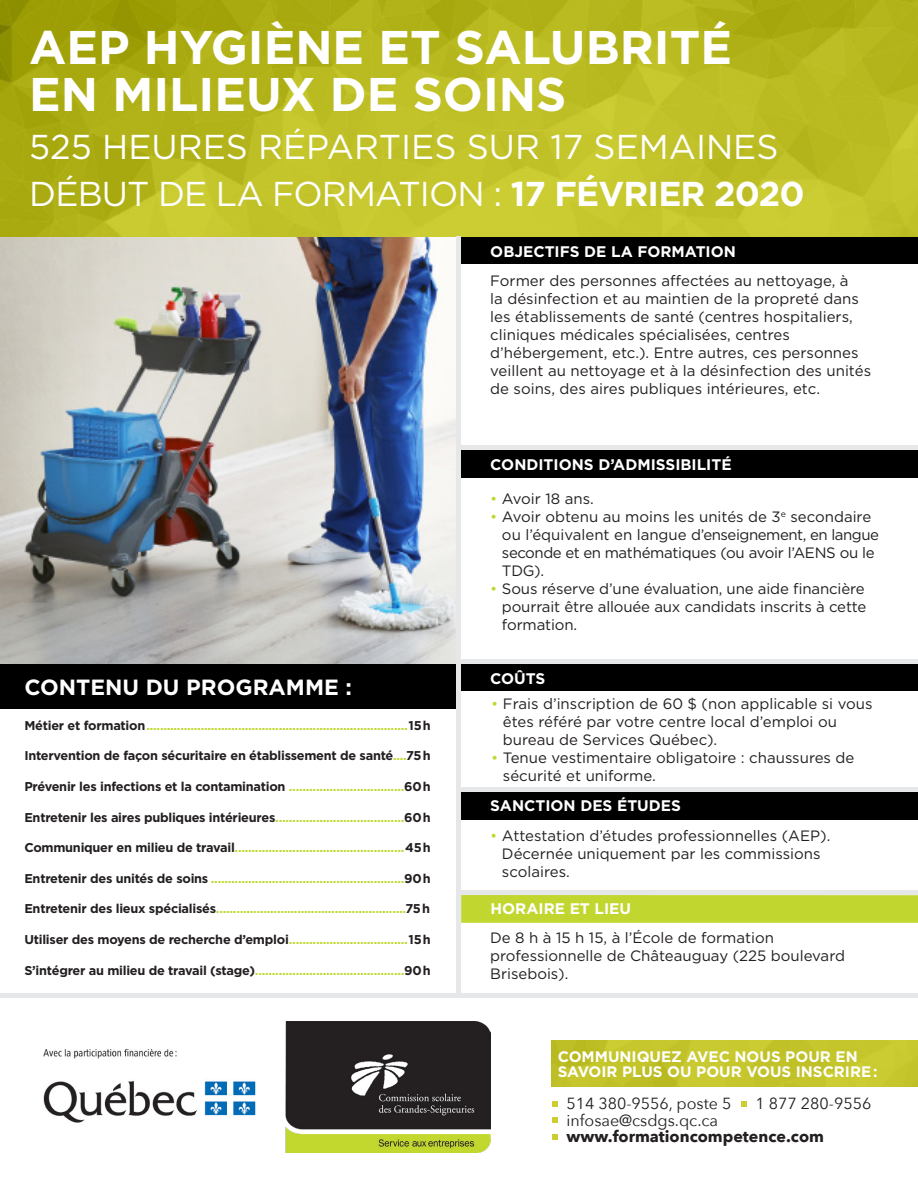
<style>
.page{position:relative;width:918px;height:1188px;background:#fff}
.page>*{position:absolute;margin:0;border:0;box-sizing:border-box;transform-origin:0 0}
.t1{font:700 47.25px/47.2px "Gotham";color:#fff}
.t2{font:34.5px "Gotham";letter-spacing:-.025em;color:#fff}
.t3{font:34.5px "Gotham";color:#fff}
.t4{font:700 22.05px "Gotham";color:#fff}
.t5{font:700 16.05px/16px "Avenir Next";color:#231f20}
.t6{font:16.05px "Avenir Next";color:#231f20}
.t7{font:700 15.3px "Gotham";color:#fff}
.t8{font:700 15.15px/15.6px "Gotham";color:#fff}
.t9{font:15px/18px "Gotham";color:#231f20}
.t10{font:15px/18px "Gotham";letter-spacing:-.02em;color:#231f20}
.t11{font:700 12.75px "Gotham";letter-spacing:-.02em;color:#c1d72f}
.t12{font:700 12.75px "Gotham";letter-spacing:-.02em;color:#231f20}
.s1{font-weight:700}
.s2{color:#231f20}
.s3{color:#c1d72f}
.s4{font-weight:400}
</style>
<div class="page">
<img style="left:0;top:236px;width:457px;height:428px">
<div style="left:461px;top:236px;width:457px;height:28px;background:#000001"></div>
<div style="left:461px;top:450px;width:457px;height:28px;background:#000001"></div>
<div style="left:461px;top:664px;width:457px;height:27px;background:#000001"></div>
<div style="left:459px;top:659px;width:459px;height:5px;background:#e6e7e9"></div>
<div style="left:461px;top:792px;width:457px;height:27px;background:#000001"></div>
<div style="left:459px;top:787px;width:459px;height:5px;background:#e6e7e9"></div>
<hr style="left:459px;top:446px;width:459px;height:4px;background:#e6e7e9">
<div style="left:0;top:664px;width:459px;height:45px;background:#000001"></div>
<img style="left:0;top:0;width:918px;height:236px">
<img style="left:286px;top:1022px;width:205px;height:130px">
<svg style="left:741px;top:1101px;width:5px;height:6px"></svg>
<svg style="left:552px;top:1101px;width:6px;height:6px"></svg>
<svg style="left:552px;top:1118px;width:6px;height:5px"></svg>
<svg style="left:552px;top:1134px;width:6px;height:6px"></svg>
<img style="left:552px;top:1040px;width:366px;height:47px">
<hr style="left:0;top:993px;width:918px;height:4px;background:#e6e7e9">
<hr style="left:459px;top:891px;width:459px;height:4px;background:#e6e7e9">
<div style="left:461px;top:895px;width:457px;height:28px;background:#c1d72f"></div>
<hr style="left:457px;top:236px;width:4px;height:761px;background:#e6e7e9">
<img style="left:43px;top:1049px;width:213px;height:74px">
<p class="t1" style="left:29px;top:24px;width:704px">AEP HYGIÈNE ET SALUBRITÉ<br>EN MILIEUX DE SOINS</p>
<p class="t3" style="left:29px;top:124px;width:751px">525 HEURES RÉPARTIES SUR 17 SEMAINES</p>
<p class="t2" style="left:29px;top:172px;width:777px">DÉBUT DE LA FORMATION : <span class="s1">17 FÉVRIER 2020</span></p>
<p class="t7" style="left:490px;top:241px;width:247px">OBJECTIFS DE LA FORMATION</p>
<p class="t9" style="left:490px;top:271px;width:382px">Former des personnes affectées au nettoyage, à<br>la désinfection et au maintien de la propreté dans les établissements de santé (centres hospitaliers, cliniques médicales spécialisées, centres d’hébergement, etc.). Entre autres, ces personnes veillent au nettoyage et à la désinfection des unités de soins, des aires publiques intérieures, etc.</p>
<p class="t7" style="left:490px;top:454px;width:243px">CONDITIONS D’ADMISSIBILITÉ</p>
<p class="t4" style="left:24px;top:673px;width:329px">CONTENU DU PROGRAMME :</p>
<p class="t11" style="left:24px;top:717px;width:408px"><span class="s2">Métier et formation</span>.............................................................................<span class="s2">15 h</span></p>
<p class="t12" style="left:24px;top:747px;width:408px">Intervention de façon sécuritaire en établissement de santé<span class="s3">....</span>75 h</p>
<p class="t12" style="left:24px;top:778px;width:408px">Prévenir les infections et la contamination <span class="s3">..................................</span>60 h</p>
<p class="t12" style="left:24px;top:809px;width:408px">Entretenir les aires publiques intérieures<span class="s3">......................................</span>60 h</p>
<p class="t11" style="left:24px;top:839px;width:408px"><span class="s2">Communiquer en milieu de travail</span>..................................................<span class="s2">45 h</span></p>
<p class="t11" style="left:24px;top:870px;width:408px"><span class="s2">Entretenir des unités de soins</span> .........................................................<span class="s2">90 h</span></p>
<p class="t11" style="left:24px;top:900px;width:407px"><span class="s2">Entretenir des lieux spécialisés</span>........................................................<span class="s2">75 h</span></p>
<p class="t12" style="left:24px;top:931px;width:408px">Utiliser des moyens de recherche d’emploi<span class="s3">...................................</span>15 h</p>
<p class="t11" style="left:24px;top:962px;width:408px"><span class="s2">S’intégrer au milieu de travail (stage)</span>............................................<span class="s2">90 h</span></p>
<p class="t9" style="left:490px;top:489px;width:105px"><span class="s3">•</span> Avoir 18 ans.</p>
<p class="t10" style="left:502px;top:507px;width:379px;text-indent:-12px"><span class="s3">•</span> Avoir obtenu au moins les unités de 3<sup>e</sup> secondaire ou l’équivalent en langue d’enseignement, en langue seconde et en mathématiques (ou avoir l’AENS ou le TDG).</p>
<p class="t9" style="left:502px;top:579px;width:366px;text-indent:-12px"><span class="s3">•</span> Sous réserve d’une évaluation, une aide financière pourrait être allouée aux candidats inscrits à cette formation.</p>
<p class="t7" style="left:490px;top:668px;width:57px">COÛTS</p>
<p class="t9" style="left:503px;top:694px;width:371px;text-indent:-12px"><span class="s3">•</span> Frais d’inscription de 60 $ (non applicable si vous êtes référé par votre centre local d’emploi ou bureau de Services Québec).</p>
<p class="t9" style="left:503px;top:748px;width:353px;text-indent:-12px"><span class="s3">•</span> Tenue vestimentaire obligatoire : chaussures de sécurité et uniforme.</p>
<p class="t7" style="left:490px;top:796px;width:192px">SANCTION DES ÉTUDES</p>
<p class="t9" style="left:502px;top:827px;width:330px;text-indent:-12px"><span class="s3">•</span> Attestation d’études professionnelles (AEP).<br>Décernée uniquement par les commissions scolaires.</p>
<p class="t7" style="left:491px;top:898px;width:142px">HORAIRE ET LIEU</p>
<p class="t9" style="left:490px;top:929px;width:356px">De 8 h à 15 h 15, à l’École de formation professionnelle de Châteauguay (225 boulevard<br>Brisebois).</p>
<p class="t8" style="left:558px;top:1049px;width:322px">COMMUNIQUEZ AVEC NOUS POUR EN<br>SAVOIR PLUS OU POUR VOUS INSCRIRE :</p>
<p class="t6" style="left:566px;top:1090px;width:166px">514 380-9556, poste 5</p>
<p class="t6" style="left:756px;top:1090px;width:117px">1 877 280-9556</p>
<p class="t5" style="left:566px;top:1112px;width:259px"><span class="s4">infosae@csdgs.qc.ca </span>www.formationcompetence.com</p>
</div>
